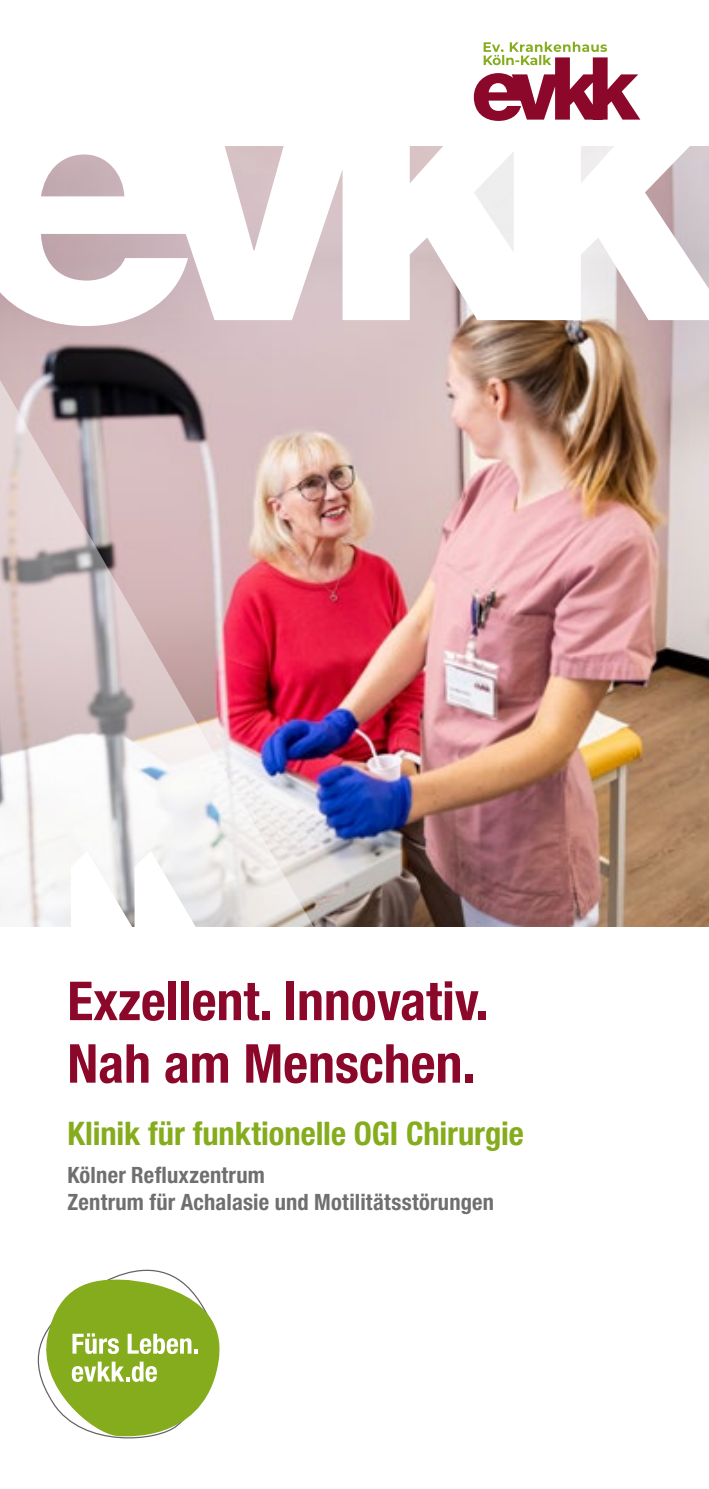
<style>
.page{position:relative;width:709px;height:1489px;background:#fff}
.page>*{position:absolute;margin:0;border:0;box-sizing:border-box;transform-origin:0 0}
.t1{font:700 condensed 53.75px/62.5px "Helvetica Neue LT Std";color:#8c082b}
.t2{font:700 condensed 32.5px "Helvetica Neue LT Std";color:#85ac1c}
.t3{font:700 condensed 22.5px/27px "Helvetica Neue LT Std";letter-spacing:.01em;color:#706f6f}
</style>
<div class="page">
<img style="left:406px;top:326px;width:303px;height:600px">
<svg style="left:41px;top:41px;width:668px;height:285px"></svg>
<svg style="left:474px;top:42px;width:166px;height:79px"></svg>
<img style="left:0;top:243px;width:406px;height:684px">
<svg style="left:71px;top:850px;width:126px;height:77px"></svg>
<svg style="left:37px;top:1277px;width:183px;height:160px"></svg>
<h1 class="t1" style="left:67px;top:969px;width:423px">Exzellent. Innovativ.<br>Nah am Menschen.</h1>
<h2 class="t2" style="left:67px;top:1113px;width:458px">Klinik für funktionelle OGI Chirurgie</h2>
<p class="t3" style="left:67px;top:1160px;width:428px">Kölner Refluxzentrum<br>Zentrum für Achalasie und Motilitätsstörungen</p>
</div>
